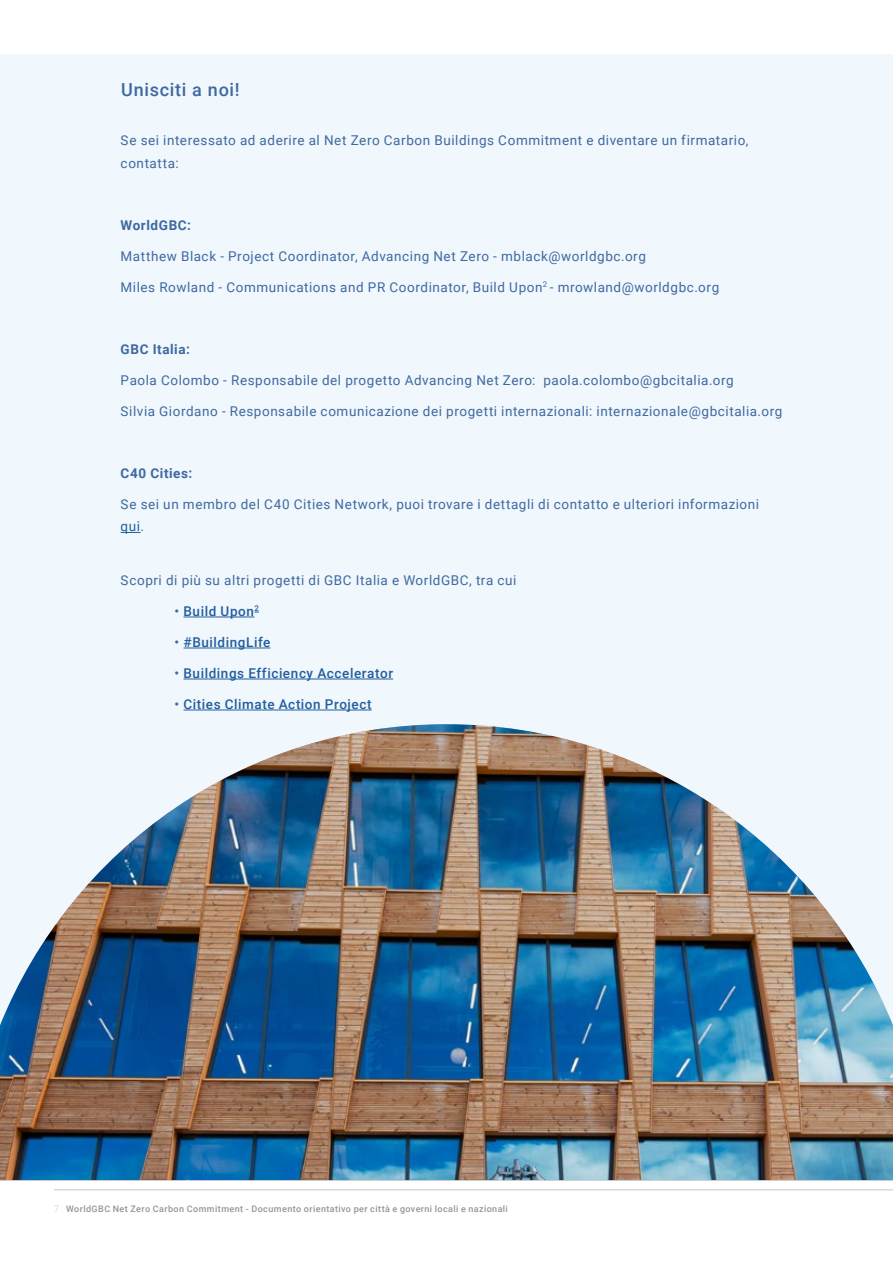
<style>
.page{position:relative;width:893px;height:1263px;background:#fff}
.page>*{position:absolute;margin:0;border:0;box-sizing:border-box;transform-origin:0 0}
.t1{font:500 18px "Roboto";letter-spacing:.04em;color:#3f69a0}
.t2{font:13.5px/22.5px "Roboto";letter-spacing:.04em;color:#3f69a0}
.t3{font:500 13.5px "Roboto";letter-spacing:.04em;color:#215e9e}
.t4{font:700 13.5px "Roboto";letter-spacing:.04em;color:#3f69a0}
.t5{font:500 9px "Roboto";letter-spacing:.045em;color:#939598}
.s1{color:#215e9e}
.s2{color:#3f69a0}
.s3{font-weight:100}
</style>
<div class="page">
<div style="left:0;top:54px;width:893px;height:1126px;background:#f0f7fd"></div>
<hr style="left:54px;top:1189px;width:839px;height:1px;background:#c7c8ca">
<svg style="left:121px;top:532px;width:20px;height:1px"></svg>
<hr style="left:184px;top:617px;width:70px;height:1px;background:#215e9e">
<hr style="left:184px;top:648px;width:86px;height:1px;background:#215e9e">
<hr style="left:184px;top:679px;width:209px;height:1px;background:#215e9e">
<hr style="left:184px;top:710px;width:188px;height:1px;background:#215e9e">
<img style="left:0;top:724px;width:893px;height:456px">
<h1 class="t1" style="left:121px;top:77px;width:120px">Unisciti a noi!</h1>
<p class="t2" style="left:121px;top:129px;width:629px">Se sei interessato ad aderire al Net Zero Carbon Buildings Commitment e diventare un firmatario, contatta:</p>
<p class="t4" style="left:121px;top:216px;width:72px">WorldGBC:</p>
<p class="t2" style="left:121px;top:244px;width:527px">Matthew Black - Project Coordinator, Advancing Net Zero - mblack@worldgbc.org</p>
<p class="t2" style="left:121px;top:275px;width:600px">Miles Rowland - Communications and PR Coordinator, Build Upon<sup>2</sup> - mrowland@worldgbc.org</p>
<p class="t4" style="left:121px;top:340px;width:71px">GBC Italia:</p>
<p class="t2" style="left:121px;top:368px;width:615px">Paola Colombo - Responsabile del progetto Advancing Net Zero: paola.colombo@gbcitalia.org</p>
<p class="t2" style="left:121px;top:399px;width:663px">Silvia Giordano - Responsabile comunicazione dei progetti internazionali: internazionale@gbcitalia.org</p>
<p class="t4" style="left:121px;top:464px;width:73px">C40 Cities:</p>
<p class="t2" style="left:121px;top:492px;width:640px">Se sei un membro del C40 Cities Network, puoi trovare i dettagli di contatto e ulteriori informazioni <span class="s1">qui</span>.</p>
<p class="t2" style="left:121px;top:568px;width:397px">Scopri di più su altri progetti di GBC Italia e WorldGBC, tra cui</p>
<p class="t3" style="left:175px;top:602px;width:86px"><span class="s2">•</span> Build Upon<sup>2</sup></p>
<p class="t3" style="left:175px;top:633px;width:97px"><span class="s2">•</span> #BuildingLife</p>
<p class="t3" style="left:175px;top:664px;width:220px"><span class="s2">•</span> Buildings Efficiency Accelerator</p>
<p class="t3" style="left:175px;top:695px;width:199px"><span class="s2">•</span> Cities Climate Action Project</p>
<p class="t5" style="left:54px;top:1202px;width:455px"><span class="s3">7</span> WorldGBC Net Zero Carbon Commitment - Documento orientativo per città e governi locali e nazionali</p>
</div>
